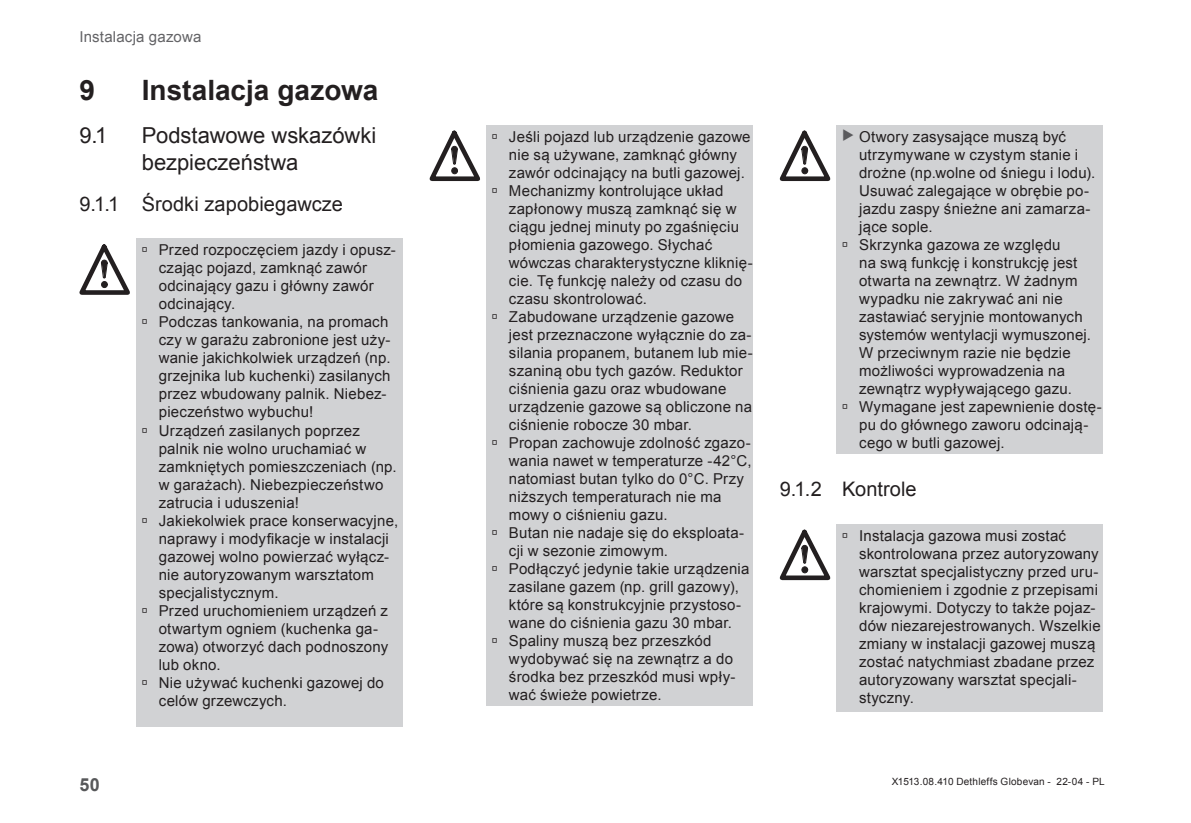
<style>
.page{position:relative;width:1191px;height:823px;background:#fff}
.page>*{position:absolute;margin:0;border:0;box-sizing:border-box;transform-origin:0 0}
.t1{font:700 28px "Arial";color:#231f20}
.t2{font:22px/26.4px "Arial";letter-spacing:-.005em;color:#231f20}
.t3{font:20px "Arial";letter-spacing:.005em;color:#231f20}
.t4{font:700 18px "Arial";color:#57585a}
.t5{font:15px/18px "Arial";letter-spacing:.015em;color:#231f20}
.t6{font:15px "Arial";letter-spacing:.01em;color:#636366}
.t7{font:10px "Arial";letter-spacing:.02em;color:#231f20}
</style>
<div class="page">
<div style="left:136px;top:238px;width:267px;height:488px;background:#d1d2d4"></div>
<svg style="left:79px;top:244px;width:51px;height:50px"></svg>
<div style="left:486px;top:125px;width:267px;height:580px;background:#d1d2d4"></div>
<svg style="left:429px;top:130px;width:51px;height:51px"></svg>
<div style="left:836px;top:125px;width:267px;height:328px;background:#d1d2d4"></div>
<svg style="left:779px;top:130px;width:51px;height:51px"></svg>
<div style="left:836px;top:523px;width:267px;height:187px;background:#d1d2d4"></div>
<svg style="left:779px;top:529px;width:51px;height:50px"></svg>
<p class="t6" style="left:79px;top:27px;width:123px">Instalacja gazowa</p>
<p class="t1" style="left:79px;top:71px;width:17px">9</p>
<p class="t1" style="left:142px;top:71px;width:238px">Instalacja gazowa</p>
<p class="t2" style="left:79px;top:122px;width:30px">9.1</p>
<p class="t2" style="left:142px;top:122px;width:236px">Podstawowe wskazówki bezpieczeństwa</p>
<p class="t3" style="left:79px;top:190px;width:265px">9.1.1 Środki zapobiegawcze</p>
<p class="t5" style="left:159px;top:241px;width:238px;text-indent:-17px">→ Przed rozpoczęciem jazdy i opusz&shy;czając pojazd, zamknąć zawór odcinający gazu i główny zawór odcinający.</p>
<p class="t5" style="left:159px;top:313px;width:233px;text-indent:-17px">→ Podczas tankowania, na promach czy w garażu zabronione jest uży&shy;wanie jakichkolwiek urządzeń (np. grzejnika lub kuchenki) zasilanych przez wbudowany palnik. Niebez&shy;pieczeństwo wybuchu!</p>
<p class="t5" style="left:159px;top:421px;width:239px;text-indent:-17px">→ Urządzeń zasilanych poprzez palnik nie wolno uruchamiać w zamkniętych pomieszczeniach (np. w garażach). Niebezpieczeństwo zatrucia i uduszenia!</p>
<p class="t5" style="left:159px;top:511px;width:241px;text-indent:-17px">→ Jakiekolwiek prace konserwacyjne, naprawy i modyfikacje w instalacji gazowej wolno powierzać wyłącz&shy;nie autoryzowanym warsztatom specjalistycznym.</p>
<p class="t5" style="left:159px;top:601px;width:231px;text-indent:-17px">→ Przed uruchomieniem urządzeń z otwartym ogniem (kuchenka ga&shy;zowa) otworzyć dach podnoszony lub okno.</p>
<p class="t5" style="left:159px;top:673px;width:227px;text-indent:-17px">→ Nie używać kuchenki gazowej do celów grzewczych.</p>
<p class="t5" style="left:509px;top:127px;width:243px;text-indent:-17px">→ Jeśli pojazd lub urządzenie gazowe nie są używane, zamknąć główny zawór odcinający na butli gazowej.</p>
<p class="t5" style="left:509px;top:181px;width:245px;text-indent:-17px">→ Mechanizmy kontrolujące układ zapłonowy muszą zamknąć się w ciągu jednej minuty po zgaśnięciu płomienia gazowego. Słychać wówczas charakterystyczne kliknię&shy;cie. Tę funkcję należy od czasu do czasu skontrolować.</p>
<p class="t5" style="left:509px;top:307px;width:245px;text-indent:-17px">→ Zabudowane urządzenie gazowe jest przeznaczone wyłącznie do za&shy;silania propanem, butanem lub mie&shy;szaniną obu tych gazów. Reduktor ciśnienia gazu oraz wbudowane urządzenie gazowe są obliczone na ciśnienie robocze 30 mbar.</p>
<p class="t5" style="left:509px;top:433px;width:244px;text-indent:-17px">→ Propan zachowuje zdolność zgazo&shy;wania nawet w temperaturze -42°C, natomiast butan tylko do 0°C. Przy niższych temperaturach nie ma mowy o ciśnieniu gazu.</p>
<p class="t5" style="left:509px;top:523px;width:237px;text-indent:-17px">→ Butan nie nadaje się do eksploata&shy;cji w sezonie zimowym.</p>
<p class="t5" style="left:492px;top:559px;width:259px;text-align:center">→ Podłączyć jedynie takie urządzenia zasilane gazem (np. grill gazowy), które są konstrukcyjnie przystoso&shy;wane do ciśnienia gazu 30 mbar.</p>
<p class="t5" style="left:509px;top:631px;width:228px;text-indent:-17px">→ Spaliny muszą bez przeszkód wydobywać się na zewnątrz a do środka bez przeszkód musi wpły&shy;wać świeże powietrze.</p>
<p class="t5" style="left:859px;top:127px;width:238px">Otwory zasysające muszą być utrzymywane w czystym stanie i drożne (np.wolne od śniegu i lodu).<br>Usuwać zalegające w obrębie po&shy;jazdu zaspy śnieżne ani zamarza&shy;jące sople.</p>
<p class="t5" style="left:859px;top:235px;width:233px;text-indent:-17px">→ Skrzynka gazowa ze względu<br>na swą funkcję i konstrukcję jest otwarta na zewnątrz. W żadnym wypadku nie zakrywać ani nie zastawiać seryjnie montowanych systemów wentylacji wymuszonej.<br>W przeciwnym razie nie będzie możliwości wyprowadzenia na zewnątrz wypływającego gazu.</p>
<p class="t5" style="left:859px;top:397px;width:244px;text-indent:-17px">→ Wymagane jest zapewnienie dostę&shy;pu do głównego zaworu odcinają&shy;cego w butli gazowej.</p>
<p class="t3" style="left:779px;top:475px;width:138px">9.1.2 Kontrole</p>
<p class="t5" style="left:859px;top:526px;width:243px;text-indent:-17px">→ Instalacja gazowa musi zostać skontrolowana przez autoryzowany warsztat specjalistyczny przed uru&shy;chomieniem i zgodnie z przepisami krajowymi. Dotyczy to także pojaz&shy;dów niezarejestrowanych. Wszelkie zmiany w instalacji gazowej muszą zostać natychmiast zbadane przez autoryzowany warsztat specjali&shy;styczny.</p>
<p class="t4" style="left:79px;top:771px;width:22px">50</p>
<p class="t7" style="left:891px;top:774px;width:214px">X1513.08.410 Dethleffs Globevan - 22-04 - PL</p>
</div>
